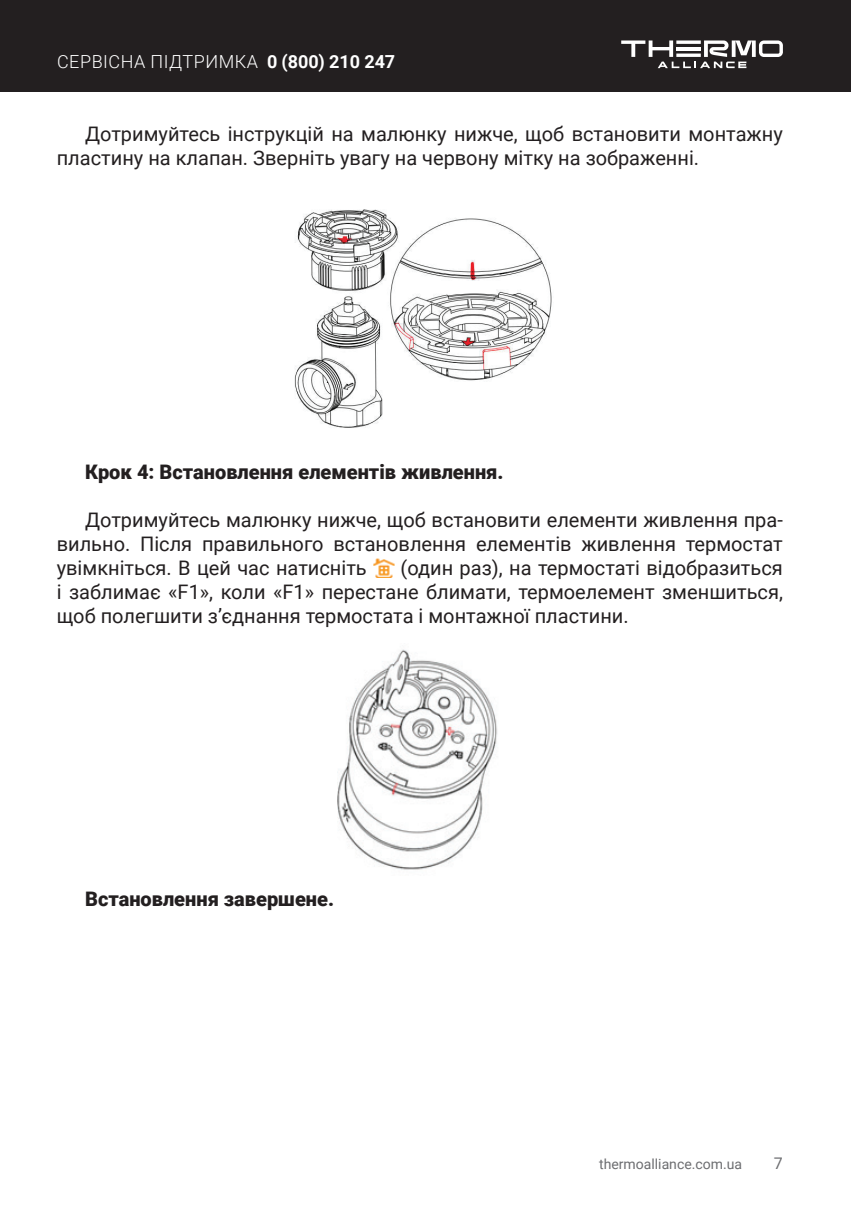
<style>
.page{position:relative;width:851px;height:1214px;background:#fff}
.page>*{position:absolute;margin:0;border:0;box-sizing:border-box;transform-origin:0 0}
.t1{font:20px/24px "Roboto";color:#231f20;text-align:justify}
.t2{font:900 20px "Roboto";color:#231f20}
.t3{font:300 18px "Roboto";letter-spacing:.03em;color:#fff}
.t4{font:16px "Roboto";color:#6c6d70}
.t5{font:14px "Roboto";color:#6c6d70}
.s1{font-weight:700}
</style>
<div class="page">
<div style="left:0;top:0;width:850px;height:91px;background:#231f20"></div>
<svg style="left:621px;top:40px;width:161px;height:28px"></svg>
<img style="left:374px;top:558px;width:20px;height:19px">
<img style="left:294px;top:209px;width:258px;height:219px">
<img style="left:337px;top:649px;width:161px;height:221px">
<p class="t3" style="left:57px;top:49px;width:339px">СЕРВІСНА ПІДТРИМКА <span class="s1">0 (800) 210 247</span></p>
<p class="t1" style="left:57px;top:121px;width:727px;text-indent:28px">Дотримуйтесь інструкцій на малюнку нижче, щоб встановити монтажну пластину на клапан. Зверніть увагу на червону мітку на зображенні.</p>
<p class="t2" style="left:85px;top:457px;width:420px">Крок 4: Встановлення елементів живлення.</p>
<p class="t1" style="left:57px;top:506px;width:727px;text-indent:28px">Дотримуйтесь малюнку нижче, щоб встановити елементи живлення пра&shy;вильно. Після правильного встановлення елементів живлення термостат увімкніться. В цей час натисніть</p>
<p class="t1" style="left:57px;top:554px;width:727px;text-indent:344px">(один раз), на термостаті відобразиться і заблимає «F1», коли «F1» перестане блимати, термоелемент зменшиться, щоб полегшити з’єднання термостата і монтажної пластини.</p>
<p class="t2" style="left:85px;top:884px;width:250px">Встановлення завершене.</p>
<p class="t5" style="left:599px;top:1154px;width:144px">thermoalliance.com.ua</p>
<p class="t4" style="left:773px;top:1152px;width:10px">7</p>
</div>
